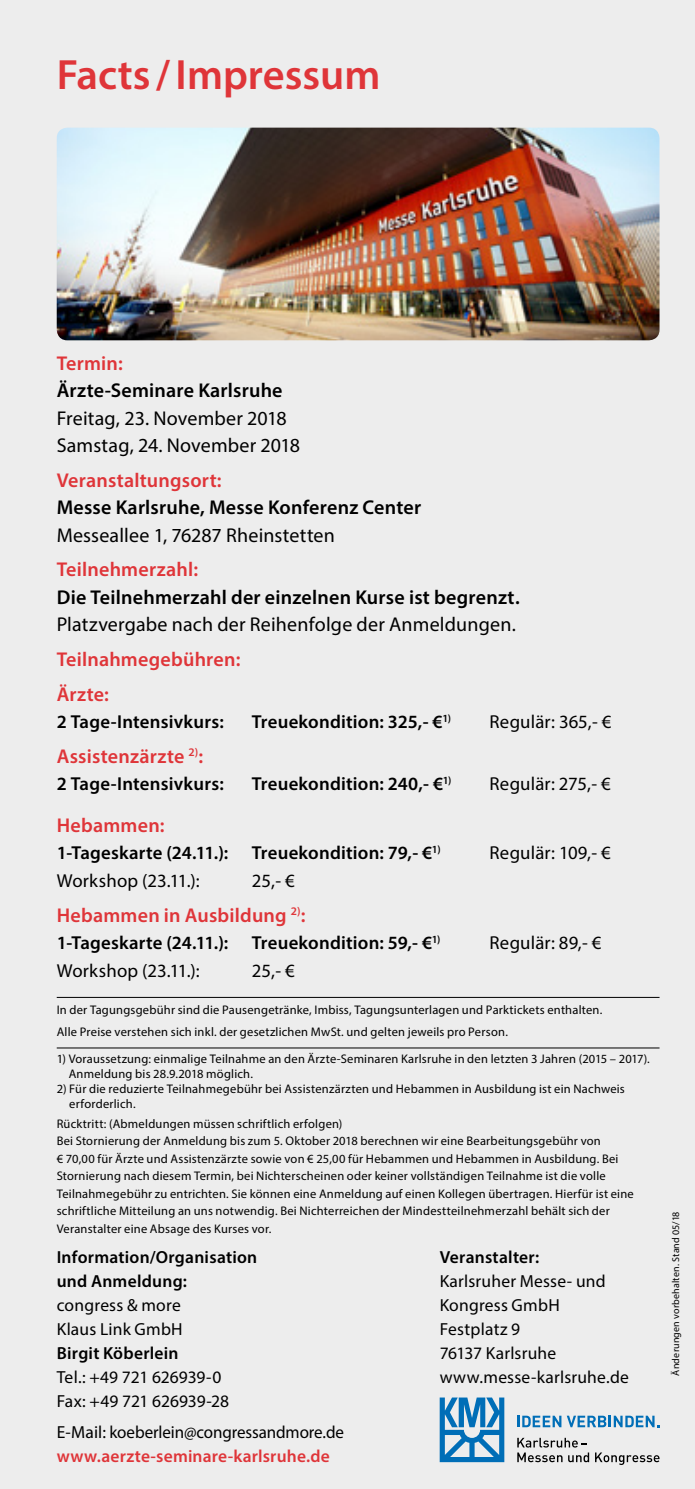
<style>
.page{position:relative;width:695px;height:1489px;background:#fff}
.page>*{position:absolute;margin:0;border:0;box-sizing:border-box;transform-origin:0 0}
.t1{font:600 42.5px "Myriad Pro";color:#df3539}
.t2{font:20px/27.5px "Myriad Pro";letter-spacing:.01em;color:#000}
.t3{font:600 20px/34.5px "Myriad Pro";letter-spacing:.01em;color:#df3539}
.t4{font:600 20px "Myriad Pro";letter-spacing:.01em;color:#000}
.t5{font:600 18.75px "Myriad Pro";letter-spacing:.01em;color:#000}
.t6{font:18.75px "Myriad Pro";letter-spacing:.01em;color:#000}
.t7{font:17.5px/24px "Myriad Pro";letter-spacing:.01em;color:#000}
.t8{font:600 17.5px/24px "Myriad Pro";letter-spacing:.015em;color:#000}
.t9{font:600 17.5px "Myriad Pro";letter-spacing:.01em;color:#df3539}
.t10{font:12.5px/17.5px "Myriad Pro";letter-spacing:.02em;color:#000}
.t11{font:10px "Myriad Pro";letter-spacing:.02em;color:#000}
</style>
<div class="page">
<div style="left:0;top:0;width:694px;height:1488px;background:#ededed"></div>
<img style="left:57px;top:128px;width:602px;height:212px">
<hr style="left:57px;top:996px;width:602px;height:1px;background:#000">
<hr style="left:57px;top:1047px;width:602px;height:1px;background:#000">
<svg style="left:517px;top:1415px;width:142px;height:11px"></svg>
<svg style="left:439px;top:1397px;width:65px;height:64px"></svg>
<svg style="left:517px;top:1437px;width:72px;height:24px"></svg>
<svg style="left:595px;top:1452px;width:64px;height:12px"></svg>
<h1 class="t1" style="left:57px;top:47px;width:325px">Facts /Impressum</h1>
<h2 class="t3" style="left:57px;top:345px;width:68px">Termin:</h2>
<h2 class="t4" style="left:57px;top:377px;width:227px">Ärzte-Seminare Karlsruhe</h2>
<h2 class="t2" style="left:57px;top:404px;width:245px">Freitag, 23. November 2018<br>Samstag, 24. November 2018</h2>
<h2 class="t3" style="left:57px;top:462px;width:166px">Veranstaltungsort:</h2>
<h2 class="t4" style="left:57px;top:494px;width:366px">Messe Karlsruhe, Messe Konferenz Center</h2>
<h2 class="t2" style="left:57px;top:521px;width:280px">Messeallee 1, 76287 Rheinstetten</h2>
<h2 class="t3" style="left:57px;top:552px;width:143px">Teilnehmerzahl:</h2>
<h2 class="t4" style="left:57px;top:584px;width:464px">Die Teilnehmerzahl der einzelnen Kurse ist begrenzt.</h2>
<h2 class="t2" style="left:57px;top:610px;width:460px">Platzvergabe nach der Reihenfolge der Anmeldungen.</h2>
<h2 class="t3" style="left:57px;top:641px;width:185px">Teilnahmegebühren:<br>Ärzte:</h2>
<h3 class="t5" style="left:57px;top:709px;width:168px">2 Tage-Intensivkurs:</h3>
<h3 class="t5" style="left:252px;top:709px;width:201px">Treuekondition: 325,- €<sup>1)</sup></h3>
<h3 class="t6" style="left:489px;top:710px;width:123px">Regulär: 365,- €</h3>
<h2 class="t3" style="left:57px;top:738px;width:148px">Assistenzärzte <sup>2)</sup>:</h2>
<h3 class="t5" style="left:57px;top:772px;width:168px">2 Tage-Intensivkurs:</h3>
<h3 class="t5" style="left:252px;top:772px;width:201px">Treuekondition: 240,- €<sup>1)</sup></h3>
<h3 class="t6" style="left:489px;top:772px;width:123px">Regulär: 275,- €</h3>
<h2 class="t3" style="left:57px;top:807px;width:109px">Hebammen:</h2>
<h3 class="t5" style="left:57px;top:841px;width:173px">1-Tageskarte (24.11.):</h3>
<h3 class="t5" style="left:252px;top:841px;width:190px">Treuekondition: 79,- €<sup>1)</sup></h3>
<h3 class="t6" style="left:489px;top:841px;width:123px">Regulär: 109,- €</h3>
<h3 class="t6" style="left:57px;top:869px;width:144px">Workshop (23.11.):</h3>
<h3 class="t6" style="left:252px;top:869px;width:44px">25,- €</h3>
<h2 class="t3" style="left:57px;top:897px;width:250px">Hebammen in Ausbildung <sup>2)</sup>:</h2>
<h3 class="t5" style="left:57px;top:930px;width:173px">1-Tageskarte (24.11.):</h3>
<h3 class="t5" style="left:252px;top:930px;width:190px">Treuekondition: 59,- €<sup>1)</sup></h3>
<h3 class="t6" style="left:489px;top:931px;width:113px">Regulär: 89,- €</h3>
<h3 class="t6" style="left:57px;top:958px;width:144px">Workshop (23.11.):</h3>
<h3 class="t6" style="left:252px;top:958px;width:44px">25,- €</h3>
<p class="t10" style="left:57px;top:998px;width:547px;line-height:22px">In der Tagungsgebühr sind die Pausengetränke, Imbiss, Tagungsunterlagen und Parktickets enthalten.<br>Alle Preise verstehen sich inkl. der gesetzlichen MwSt. und gelten jeweils pro Person.</p>
<p class="t10" style="left:69px;top:1051px;width:582px;line-height:15px;text-indent:-12px">1) Voraussetzung: einmalige Teilnahme an den Ärzte-Seminaren Karlsruhe in den letzten 3 Jahren (2015 – 2017).<br>Anmeldung bis 28.9.2018 möglich.</p>
<p class="t10" style="left:69px;top:1081px;width:557px;line-height:15px;text-indent:-13px">2) Für die reduzierte Teilnahmegebühr bei Assistenzärzten und Hebammen in Ausbildung ist ein Nachweis erforderlich.</p>
<p class="t10" style="left:57px;top:1114px;width:578px">Rücktritt: (Abmeldungen müssen schriftlich erfolgen)<br>Bei Stornierung der Anmeldung bis zum 5. Oktober 2018 berechnen wir eine Bearbeitungsgebühr von<br>€ 70,00 für Ärzte und Assistenzärzte sowie von € 25,00 für Hebammen und Hebammen in Ausbildung. Bei Stornierung nach diesem Termin, bei Nichterscheinen oder keiner vollständigen Teilnahme ist die volle Teilnahmegebühr zu entrichten. Sie können eine Anmeldung auf einen Kollegen übertragen. Hierfür ist eine schriftliche Mitteilung an uns notwendig. Bei Nichterreichen der Mindestteilnehmerzahl behält sich der Veranstalter eine Absage des Kurses vor.</p>
<h3 class="t8" style="left:439px;top:1244px;width:101px">Veranstalter:</h3>
<h3 class="t7" style="left:439px;top:1268px;width:191px">Karlsruher Messe- und<br>Kongress GmbH<br>Festplatz 9<br>76137 Karlsruhe www.messe-karlsruhe.de</h3>
<h3 class="t8" style="left:57px;top:1244px;width:202px">Information/Organisation und Anmeldung:</h3>
<h3 class="t7" style="left:57px;top:1292px;width:127px">congress &amp; more<br>Klaus Link GmbH</h3>
<h3 class="t8" style="left:57px;top:1340px;width:123px">Birgit Köberlein</h3>
<h3 class="t7" style="left:57px;top:1364px;width:174px">Tel.: +49 721 626939-0<br>Fax: +49 721 626939-28</h3>
<h3 class="t7" style="left:57px;top:1419px;width:289px">E-Mail: koeberlein@congressandmore.de</h3>
<h3 class="t9" style="left:57px;top:1444px;width:274px">www.aerzte-seminare-karlsruhe.de</h3>
<p class="t11" style="left:669px;top:1375px;width:166px;rotate:-90deg">Änderungen vorbehalten. Stand 05/18</p>
</div>
